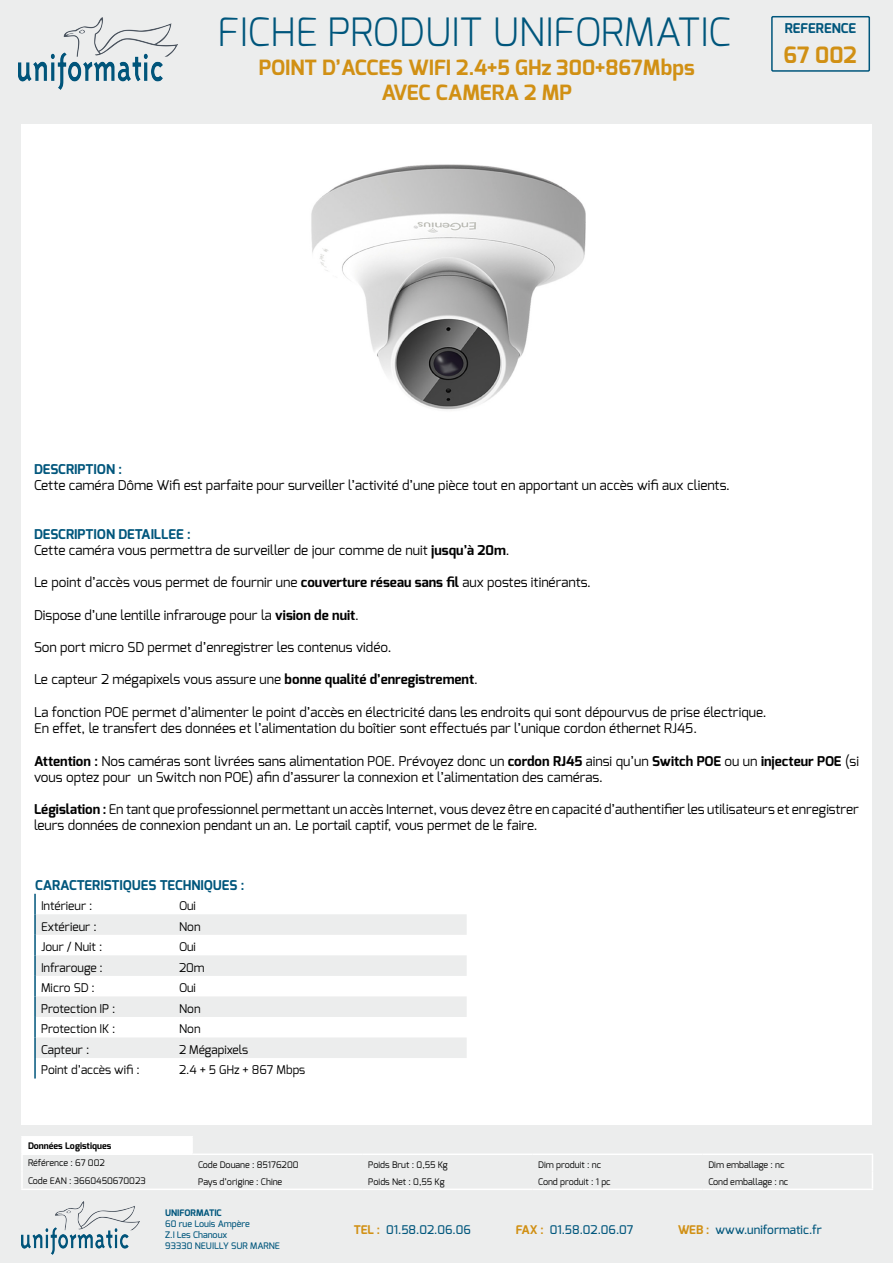
<style>
.page{position:relative;width:893px;height:1263px;background:#eceded}
.page>*{position:absolute;margin:0;border:0;box-sizing:border-box;transform-origin:0 0}
.t1{font:300 39px "Exo";color:#00567c}
.t2{font:700 22.5px "Exo";color:#d19014}
.t3{font:700 21px/25.2px "Exo";color:#d19014;text-align:center}
.t4{font:13.5px/16.2px "Exo";color:#000}
.t5{font:700 13.5px "Exo";color:#00567c}
.t6{font:12px "Exo";color:#000}
.t7{font:500 12px "Exo";color:#00567c}
.t8{font:9px "Exo";color:#000}
.t9{font:500 9px/10.8px "Exo";color:#00567c}
.t10{font:700 9px "Exo";color:#000}
.t11{font:700 9px "Exo";color:#00567c}
.s1{font-weight:700;color:#00567c}
.s2{font-weight:700}
.s3{font-weight:700;color:#d19014}
</style>
<div class="page">
<div style="left:21px;top:124px;width:851px;height:1001px;background:#fff"></div>
<img style="left:21px;top:1201px;width:118px;height:53px">
<div style="left:36px;top:914px;width:431px;height:21px;background:#eceded"></div>
<svg style="left:36px;top:955px;width:431px;height:103px"></svg>
<hr style="left:34px;top:894px;width:2px;height:20px;background:#00567c">
<hr style="left:34px;top:914px;width:2px;height:21px;background:#00567c">
<hr style="left:34px;top:935px;width:2px;height:20px;background:#00567c">
<hr style="left:34px;top:955px;width:2px;height:21px;background:#00567c">
<hr style="left:34px;top:976px;width:2px;height:20px;background:#00567c">
<hr style="left:34px;top:996px;width:2px;height:21px;background:#00567c">
<hr style="left:34px;top:1017px;width:2px;height:20px;background:#00567c">
<hr style="left:34px;top:1037px;width:2px;height:21px;background:#00567c">
<hr style="left:34px;top:1058px;width:2px;height:20px;background:#00567c">
<img style="left:18px;top:17px;width:160px;height:73px">
<hr style="left:21px;top:1188px;width:171px;height:2px;background:#fff">
<hr style="left:192px;top:1188px;width:170px;height:2px;background:#fff">
<hr style="left:362px;top:1188px;width:170px;height:2px;background:#fff">
<hr style="left:532px;top:1188px;width:170px;height:2px;background:#fff">
<hr style="left:702px;top:1188px;width:171px;height:2px;background:#fff">
<hr style="left:21px;top:1136px;width:172px;height:1px;background:#fff">
<svg style="left:21px;top:1137px;width:852px;height:52px"></svg>
<hr style="left:21px;top:1153px;width:171px;height:2px;background:#fff">
<svg style="left:771px;top:16px;width:100px;height:56px"></svg>
<img style="left:311px;top:164px;width:275px;height:246px">
<h1 class="t1" style="left:217px;top:7px;width:515px">FICHE PRODUIT UNIFORMATIC</h1>
<h3 class="t3" style="left:259px;top:55px;width:437px">POINT D’ACCES WIFI 2.4+5 GHz 300+867Mbps<br>AVEC CAMERA 2 MP</h3>
<p class="t5" style="left:785px;top:20px;width:73px">REFERENCE</p>
<h2 class="t2" style="left:783px;top:40px;width:75px">67 002</h2>
<p class="t5" style="left:34px;top:460px;width:90px">DESCRIPTION :</p>
<p class="t4" style="left:34px;top:477px;width:697px">Cette caméra Dôme Wifi est parfaite pour surveiller l’activité d’une pièce tout en apportant un accès wifi aux clients.</p>
<p class="t4" style="left:34px;top:526px;width:477px"><span class="s1">DESCRIPTION DETAILLEE :<br></span>Cette caméra vous permettra de surveiller de jour comme de nuit <span class="s2">jusqu’à 20m</span>.</p>
<p class="t4" style="left:34px;top:574px;width:558px">Le point d’accès vous permet de fournir une <span class="s2">couverture réseau sans fil</span> aux postes itinérants.</p>
<p class="t4" style="left:34px;top:607px;width:326px">Dispose d’une lentille infrarouge pour la <span class="s2">vision de nuit</span>.</p>
<p class="t4" style="left:34px;top:639px;width:359px">Son port micro SD permet d’enregistrer les contenus vidéo.</p>
<p class="t4" style="left:34px;top:671px;width:445px">Le capteur 2 mégapixels vous assure une <span class="s2">bonne qualité d’enregistrement</span>.</p>
<p class="t4" style="left:34px;top:704px;width:734px">La fonction POE permet d’alimenter le point d’accès en électricité dans les endroits qui sont dépourvus de prise électrique.<br>En effet, le transfert des données et l’alimentation du boîtier sont effectués par l’unique cordon éthernet RJ45.</p>
<p class="t4" style="left:34px;top:752px;width:826px"><span class="s2">Attention :</span> Nos caméras sont livrées sans alimentation POE. Prévoyez donc un <span class="s2">cordon RJ45</span> ainsi qu’un <span class="s2">Switch POE</span> ou un <span class="s2">injecteur POE</span> (si vous optez pour un Switch non POE) afin d’assurer la connexion et l’alimentation des caméras.</p>
<p class="t4" style="left:34px;top:801px;width:826px"><span class="s2">Législation :</span> En tant que professionnel permettant un accès Internet, vous devez être en capacité d’authentifier les utilisateurs et enregistrer leurs données de connexion pendant un an. Le portail captif, vous permet de le faire.</p>
<p class="t5" style="left:35px;top:876px;width:211px">CARACTERISTIQUES TECHNIQUES :</p>
<p class="t6" style="left:41px;top:898px;width:53px">Intérieur :</p>
<p class="t6" style="left:179px;top:898px;width:19px">Oui</p>
<p class="t6" style="left:41px;top:918px;width:57px">Extérieur :</p>
<p class="t6" style="left:179px;top:918px;width:23px">Non</p>
<p class="t6" style="left:41px;top:939px;width:63px">Jour / Nuit :</p>
<p class="t6" style="left:179px;top:939px;width:19px">Oui</p>
<p class="t6" style="left:41px;top:960px;width:63px">Infrarouge :</p>
<p class="t6" style="left:179px;top:960px;width:27px">20m</p>
<p class="t6" style="left:41px;top:980px;width:55px">Micro SD :</p>
<p class="t6" style="left:179px;top:980px;width:19px">Oui</p>
<p class="t6" style="left:41px;top:1001px;width:76px">Protection IP :</p>
<p class="t6" style="left:179px;top:1001px;width:23px">Non</p>
<p class="t6" style="left:41px;top:1021px;width:76px">Protection IK :</p>
<p class="t6" style="left:179px;top:1021px;width:23px">Non</p>
<p class="t6" style="left:41px;top:1042px;width:50px">Capteur :</p>
<p class="t6" style="left:179px;top:1042px;width:71px">2 Mégapixels</p>
<p class="t6" style="left:41px;top:1062px;width:100px">Point d’accès wifi :</p>
<p class="t6" style="left:179px;top:1062px;width:128px">2.4 + 5 GHz + 867 Mbps</p>
<p class="t10" style="left:28px;top:1140px;width:85px">Données Logistiques</p>
<p class="t8" style="left:28px;top:1157px;width:78px">Référence : 67 002</p>
<p class="t8" style="left:198px;top:1158px;width:102px">Code Douane : 85176200</p>
<p class="t8" style="left:368px;top:1158px;width:81px">Poids Brut : 0,55 Kg</p>
<p class="t8" style="left:538px;top:1158px;width:64px">Dim produit : nc</p>
<p class="t8" style="left:708px;top:1158px;width:78px">Dim emballage : nc</p>
<p class="t8" style="left:28px;top:1175px;width:119px">Code EAN : 3660450670023</p>
<p class="t8" style="left:198px;top:1176px;width:86px">Pays d’origine : Chine</p>
<p class="t8" style="left:368px;top:1176px;width:78px">Poids Net : 0,55 Kg</p>
<p class="t8" style="left:538px;top:1176px;width:74px">Cond produit : 1 pc</p>
<p class="t8" style="left:708px;top:1176px;width:82px">Cond emballage : nc</p>
<p class="t7" style="left:354px;top:1222px;width:119px"><span class="s3">TEL :</span> 01.58.02.06.06</p>
<p class="t7" style="left:516px;top:1222px;width:119px"><span class="s3">FAX :</span> 01.58.02.06.07</p>
<p class="t7" style="left:678px;top:1222px;width:145px"><span class="s3">WEB :</span> www.uniformatic.fr</p>
<p class="t11" style="left:165px;top:1207px;width:58px">UNIFORMATIC</p>
<p class="t9" style="left:165px;top:1218px;width:116px">60 rue Louis Ampère<br>Z.I Les Chanoux<br>93330 NEUILLY SUR MARNE</p>
</div>
